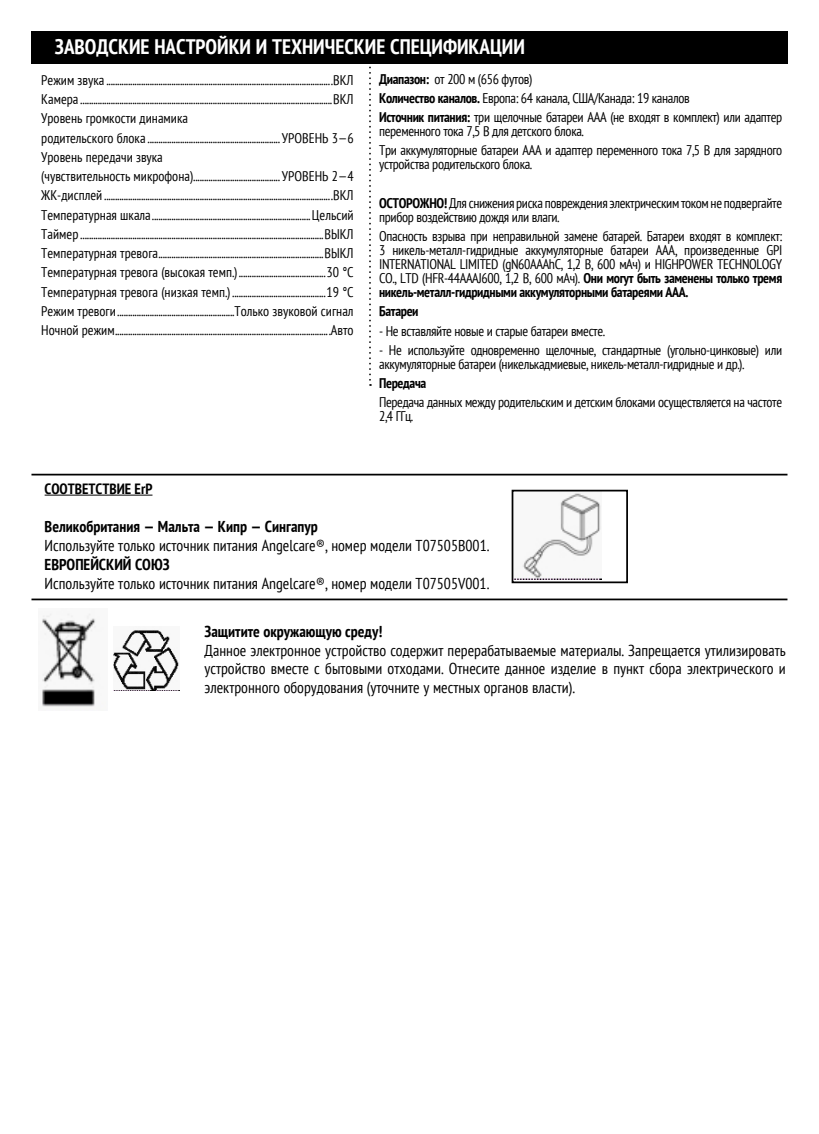
<style>
.page{position:relative;width:819px;height:1134px;background:#fff}
.page>*{position:absolute;margin:0;border:0;box-sizing:border-box;transform-origin:0 0}
.t1{font:700 condensed 21px "PT Sans";color:#fff}
.t2{font:condensed 15.75px/18.9px "PT Sans";color:#000;text-align:justify}
.t3{font:700 condensed 15.75px "PT Sans";color:#000}
.t4{font:700 condensed 14.88px "PT Sans";color:#000}
.t5{font:condensed 14px/19.2px "PT Sans";color:#000}
.t6{font:condensed 14px/14px "PT Sans";letter-spacing:-.025em;color:#000}
.t7{font:700 condensed 14px "PT Sans";letter-spacing:-.025em;color:#000}
.s1{font-weight:700}
</style>
<div class="page">
<hr style="left:31px;top:599px;width:756px;height:1px;background:#000">
<svg style="left:369px;top:66px;width:2px;height:320px"></svg>
<hr style="left:45px;top:495px;width:107px;height:1px;background:#000">
<img style="left:515px;top:493px;width:87px;height:86px">
<div style="left:512px;top:490px;width:116px;height:93px;border:2px solid #000"></div>
<img style="left:42px;top:613px;width:54px;height:94px">
<img style="left:114px;top:630px;width:65px;height:60px">
<div style="left:31px;top:32px;width:756px;height:32px;background:#000"></div>
<hr style="left:31px;top:474px;width:757px;height:1px;background:#000">
<h1 class="t1" style="left:55px;top:32px;width:471px">ЗАВОДСКИЕ НАСТРОЙКИ И ТЕХНИЧЕСКИЕ СПЕЦИФИКАЦИИ</h1>
<p class="t5" style="left:41px;top:70px;width:314px">Режим звука ........................................................................................................ВКЛ Камера ....................................................................................................................ВКЛ Уровень громкости динамика<br>родительского блока ............................................................. УРОВЕНЬ 3—6<br>Уровень передачи звука<br>(чувствительность микрофона)........................................ УРОВЕНЬ 2—4<br>ЖК-дисплей .........................................................................................................ВКЛ Температурная шкала.........................................................................Цельсий Таймер ................................................................................................................ВЫКЛ Температурная тревога............................................................................ВЫКЛ Температурная тревога (высокая темп.)........................................30 °C Температурная тревога (низкая темп.) ...........................................19 °C Режим тревоги......................................................Только звуковой сигнал Ночной режим...................................................................................................Авто</p>
<p class="t6" style="left:379px;top:69px;width:405px;line-height:19.2px"><span class="s1">Диапазон:</span> от 200 м (656 футов)<br><span class="s1">Количество каналов.</span> Европа: 64 канала, США/Канада: 19 каналов<br><span class="s1">Источник питания:</span> три щелочные батареи AAA (не входят в комплект) или адаптер</p>
<p class="t6" style="left:379px;top:121px;width:405px;line-height:19.2px">переменного тока 7,5 В для детского блока.<br>Три аккумуляторные батареи AAA и адаптер переменного тока 7,5 В для зарядного</p>
<p class="t6" style="left:379px;top:157px;width:155px">устройства родительского блока.</p>
<p class="t6" style="left:379px;top:196px;width:405px"><span class="s1">ОСТОРОЖНО!</span> Для снижения риска повреждения электрическим током не подвергайте прибор воздействию дождя или влаги.</p>
<p class="t6" style="left:379px;top:229px;width:405px;text-align:justify">Опасность взрыва при неправильной замене батарей. Батареи входят в комплект:<br>3 никель-металл-гидридные аккумуляторные батареи AAA, произведенные GPI INTERNATIONAL LIMITED (gN60AAAhC, 1,2 В, 600 мАч) и HIGHPOWER TECHNOLOGY CO., LTD (HFR-44AAAJ600, 1,2 В, 600 мАч). <span class="s1">Они могут быть заменены только тремя никель-металл-гидридными аккумуляторными батареями AAA.</span></p>
<p class="t7" style="left:379px;top:302px;width:41px">Батареи</p>
<p class="t6" style="left:379px;top:323px;width:227px">- Не вставляйте новые и старые батареи вместе.</p>
<p class="t6" style="left:379px;top:343px;width:405px">- Не используйте одновременно щелочные, стандартные (угольно-цинковые) или аккумуляторные батареи (никелькадмиевые, никель-металл-гидридные и др.).</p>
<p class="t7" style="left:379px;top:374px;width:49px">Передача</p>
<p class="t6" style="left:379px;top:395px;width:405px">Передача данных между родительским и детским блоками осуществляется на частоте<br>2,4 ГГц.</p>
<p class="t4" style="left:45px;top:479px;width:109px">СООТВЕТСТВИЕ ErP</p>
<p class="t3" style="left:45px;top:516px;width:275px">Великобритания — Мальта — Кипр — Сингапур</p>
<p class="t2" style="left:45px;top:535px;width:446px">Используйте только источник питания Angelcare®, номер модели T07505B001.</p>
<p class="t3" style="left:45px;top:554px;width:126px">ЕВРОПЕЙСКИЙ СОЮЗ</p>
<p class="t2" style="left:45px;top:573px;width:446px">Используйте только источник питания Angelcare®, номер модели T07505V001.</p>
<p class="t3" style="left:205px;top:621px;width:179px">Защитите окружающую среду!</p>
<p class="t2" style="left:205px;top:640px;width:583px">Данное электронное устройство содержит перерабатываемые материалы. Запрещается утилизировать устройство вместе с бытовыми отходами. Отнесите данное изделие в пункт сбора электрического и электронного оборудования (уточните у местных органов власти).</p>
</div>
